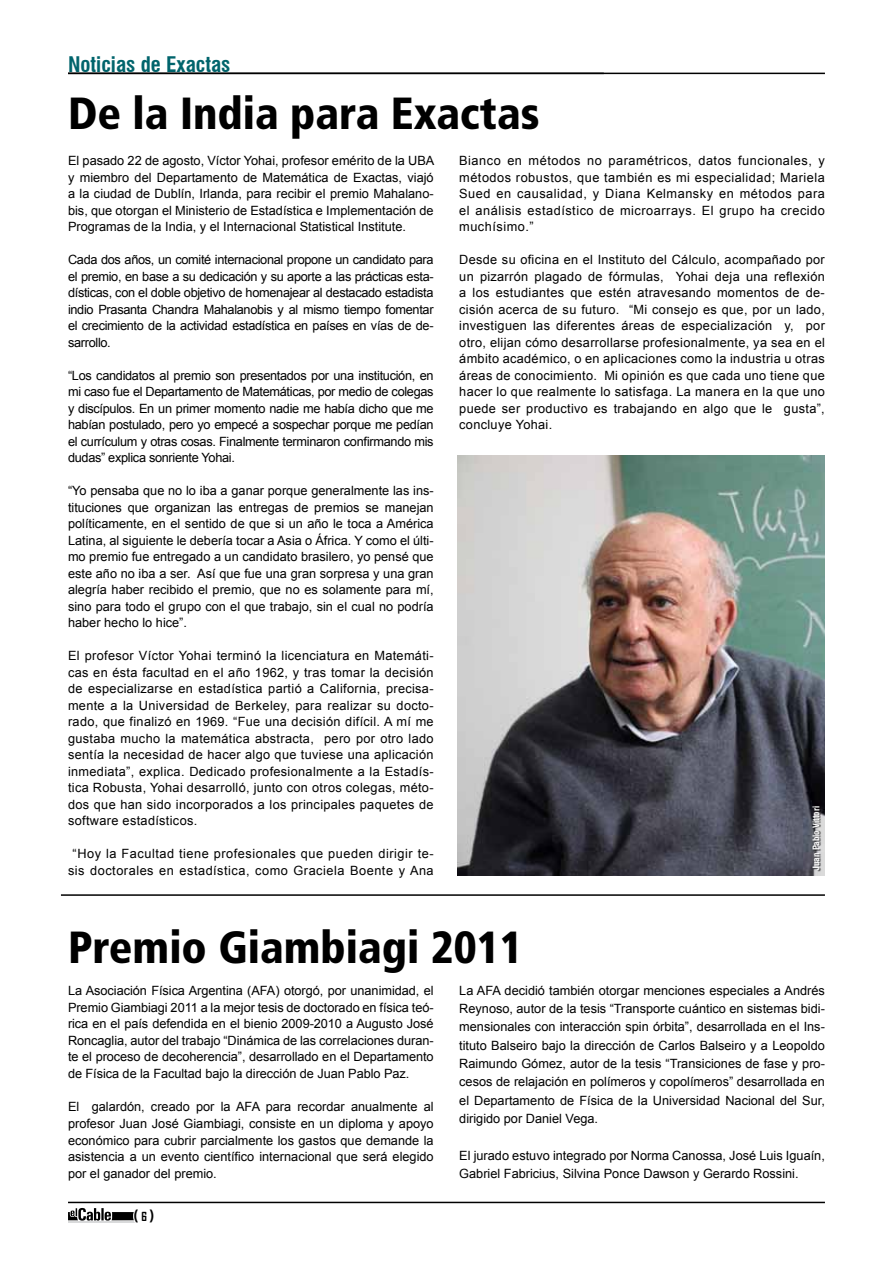
<style>
.page{position:relative;width:893px;height:1263px;background:#fff}
.page>*{position:absolute;margin:0;border:0;box-sizing:border-box;transform-origin:0 0}
.t1{font:900 condensed 45px "Frutiger";color:#000}
.t2{font:700 condensed 21px "Swiss 721 BT";color:#00646c}
.t3{font:700 15px "Agency FB";color:#000}
.t4{font:12.75px/16.5px "Arial";color:#000;text-align:justify}
.t5{font:12.75px/16.5px "Arial";letter-spacing:.04em;color:#000;text-align:center}
.t6{font:700 condensed 9px "Swiss 721 BT";color:#fff}
.s1{font-size:12px}
</style>
<div class="page">
<hr style="left:68px;top:73px;width:757px;height:1px;background:#000">
<svg style="left:68px;top:1201px;width:89px;height:22px"></svg>
<hr style="left:68px;top:1202px;width:757px;height:1px;background:#000">
<img style="left:457px;top:455px;width:368px;height:420px">
<hr style="left:61px;top:894px;width:764px;height:2px;background:#000">
<div style="left:813px;top:806px;width:8px;height:65px;background:#000;opacity:.75"></div>
<h2 class="t2" style="left:68px;top:51px;width:164px">Noticias de Exactas</h2>
<h1 class="t1" style="left:68px;top:86px;width:473px">De la India para Exactas</h1>
<p class="t4" style="left:68px;top:153px;width:368px">El pasado 22 de agosto, Víctor Yohai, profesor emérito de la UBA y miembro del Departamento de Matemática de Exactas, viajó a la ciudad de Dublín, Irlanda, para recibir el premio Mahalano&shy;bis, que otorgan el Ministerio de Estadística e Implementación de Programas de la India, y el Internacional Statistical Institute.</p>
<p class="t4" style="left:68px;top:252px;width:367px">Cada dos años, un comité internacional propone un candidato para el premio, en base a su dedicación y su aporte a las prácticas esta&shy;dísticas, con el doble objetivo de homenajear al destacado estadista indio Prasanta Chandra Mahalanobis y al mismo tiempo fomentar el crecimiento de la actividad estadística en países en vías de de&shy;sarrollo.</p>
<p class="t4" style="left:68px;top:367px;width:367px">“Los candidatos al premio son presentados por una institución, en mi caso fue el Departamento de Matemáticas, por medio de colegas y discípulos. En un primer momento nadie me había dicho que me habían postulado, pero yo empecé a sospechar porque me pedían el currículum y otras cosas. Finalmente terminaron confirmando mis dudas” explica sonriente Yohai.</p>
<p class="t4" style="left:68px;top:483px;width:367px">“Yo pensaba que no lo iba a ganar porque generalmente las ins&shy;tituciones que organizan las entregas de premios se manejan políticamente, en el sentido de que si un año le toca a América Latina, al siguiente le debería tocar a Asia o África. Y como el últi&shy;mo premio fue entregado a un candidato brasilero, yo pensé que este año no iba a ser. Así que fue una gran sorpresa y una gran alegría haber recibido el premio, que no es solamente para mí, sino para todo el grupo con el que trabajo, sin el cual no podría haber hecho lo hice”.</p>
<p class="t4" style="left:68px;top:648px;width:367px">El profesor Víctor Yohai terminó la licenciatura en Matemáti&shy;cas en ésta facultad en el año 1962, y tras tomar la decisión de especializarse en estadística partió a California, precisa&shy;mente a la Universidad de Berkeley, para realizar su docto&shy;rado, que finalizó en 1969. “Fue una decisión difícil. A mí me gustaba mucho la matemática abstracta, pero por otro lado sentía la necesidad de hacer algo que tuviese una aplicación inmediata”, explica. Dedicado profesionalmente a la Estadís&shy;tica Robusta, Yohai desarrolló, junto con otros colegas, méto&shy;dos que han sido incorporados a los principales paquetes de software estadísticos.</p>
<p class="t5" style="left:68px;top:846px;width:367px">“Hoy la Facultad tiene profesionales que pueden dirigir te&shy;sis doctorales en estadística, como Graciela Boente y Ana</p>
<p class="t4" style="left:459px;top:153px;width:367px">Bianco en métodos no paramétricos, datos funcionales, y métodos robustos, que también es mi especialidad; Mariela Sued en causalidad, y Diana Kelmansky en métodos para el análisis estadístico de microarrays. El grupo ha crecido muchísimo.”</p>
<p class="t4" style="left:459px;top:252px;width:367px">Desde su oficina en el Instituto del Cálculo, acompañado por un pizarrón plagado de fórmulas, Yohai deja una reflexión a los estudiantes que estén atravesando momentos de de&shy;cisión acerca de su futuro. “Mi consejo es que, por un lado, investiguen las diferentes áreas de especialización y, por otro, elijan cómo desarrollarse profesionalmente, ya sea en el ámbito académico, o en aplicaciones como la industria u otras áreas de conocimiento. Mi opinión es que cada uno tiene que hacer lo que realmente lo satisfaga. La manera en la que uno puede ser productivo es trabajando en algo que le gusta”, concluye Yohai.</p>
<p class="t6" style="left:811px;top:870px;width:65px;rotate:-90deg">Juan Pablo Vittori</p>
<h1 class="t1" style="left:68px;top:920px;width:456px">Premio Giambiagi 2011</h1>
<p class="t4" style="left:68px;top:982px;width:367px">La Asociación Física Argentina (AFA) otorgó, por unanimidad, el Premio Giambiagi 2011 a la mejor tesis de doctorado en física teó&shy;rica en el país defendida en el bienio 2009-2010 a Augusto José Roncaglia, autor del trabajo “Dinámica de las correlaciones duran&shy;te el proceso de decoherencia”, desarrollado en el Departamento de Física de la Facultad bajo la dirección de Juan Pablo Paz.</p>
<p class="t4" style="left:68px;top:1099px;width:367px">El galardón, creado por la AFA para recordar anualmente al profesor Juan José Giambiagi, consiste en un diploma y apoyo económico para cubrir parcialmente los gastos que demande la asistencia a un evento científico internacional que será elegido por el ganador del premio.</p>
<p class="t4" style="left:459px;top:981px;width:367px;line-height:18.3px">La AFA decidió también otorgar menciones especiales a Andrés Reynoso, autor de la tesis “Transporte cuántico en sistemas bidi&shy;mensionales con interacción spin órbita”, desarrollada en el Ins&shy;tituto Balseiro bajo la dirección de Carlos Balseiro y a Leopoldo Raimundo Gómez, autor de la tesis “Transiciones de fase y pro&shy;cesos de relajación en polímeros y copolímeros” desarrollada en el Departamento de Física de la Universidad Nacional del Sur, dirigido por Daniel Vega.</p>
<p class="t4" style="left:459px;top:1146px;width:367px;line-height:18.3px">El jurado estuvo integrado por Norma Canossa, José Luis Iguaín,<br>Gabriel Fabricius, Silvina Ponce Dawson y Gerardo Rossini.</p>
<p class="t3" style="left:134px;top:1206px;width:22px">( <span class="s1">6</span> )</p>
</div>
